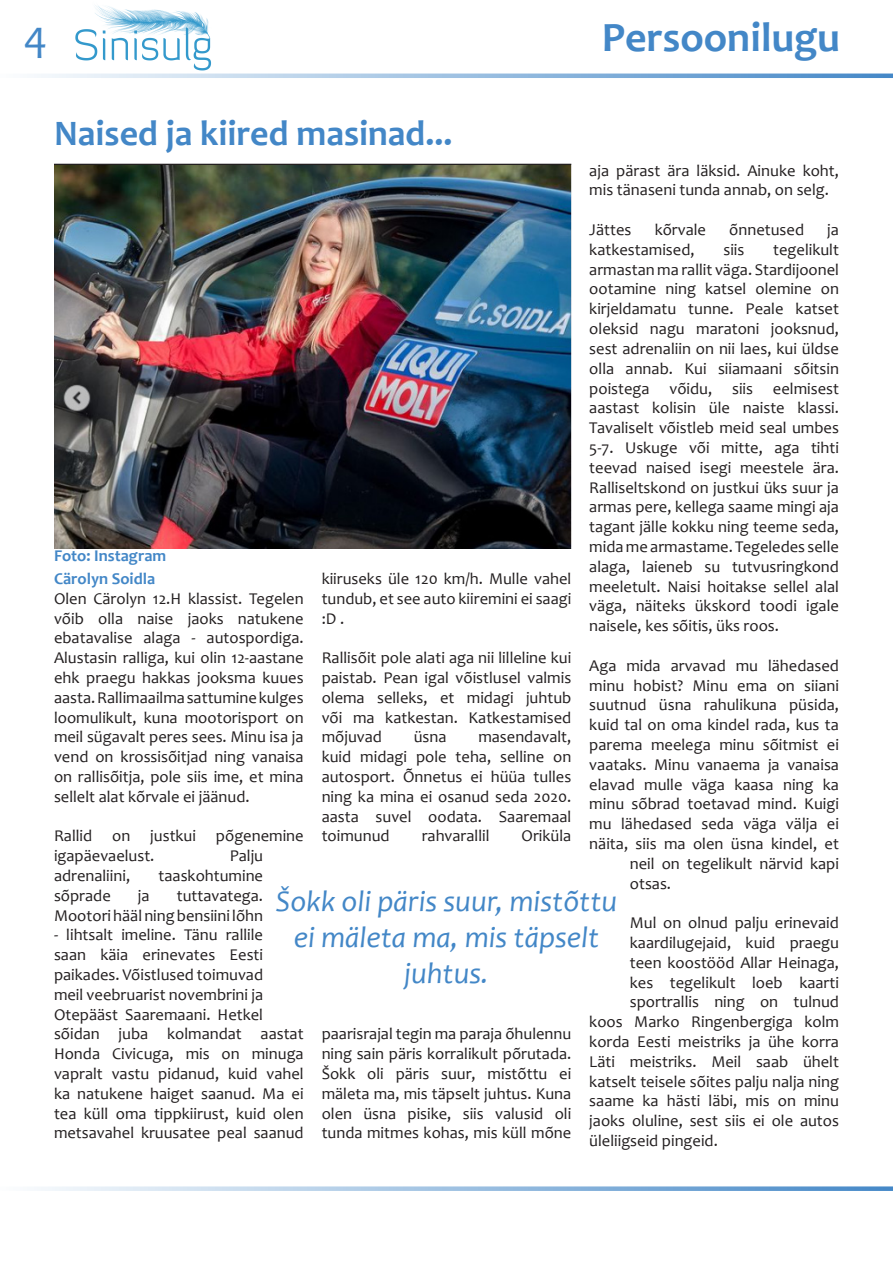
<style>
.page{position:relative;width:893px;height:1263px;background:#fff}
.page>*{position:absolute;margin:0;border:0;box-sizing:border-box;transform-origin:0 0}
.t1{font:45px "Candara";color:#4387c7}
.t2{font:700 42px "Candara";color:#4387c7}
.t3{font:700 36px "Candara";color:#4387c7}
.t4{font:italic 30px/36px "Candara";color:#4387c7;text-align:center}
.t5{font:16.5px/19.8px "Candara";color:#231f20;text-align:justify}
.t6{font:700 16.5px "Candara";color:#4387c7}
</style>
<div class="page">
<svg style="left:37px;top:74px;width:856px;height:4px"></svg>
<svg style="left:37px;top:1186px;width:856px;height:5px"></svg>
<img style="left:75px;top:5px;width:136px;height:65px">
<img style="left:54px;top:165px;width:517px;height:384px">
<h1 class="t1" style="left:24px;top:8px;width:25px">4</h1>
<p class="t2" style="left:602px;top:11px;width:240px">Persoonilugu</p>
<p class="t3" style="left:54px;top:111px;width:400px">Naised ja kiired masinad...</p>
<p class="t5" style="left:589px;top:160px;width:251px">aja pärast ära läksid. Ainuke koht, mis tänaseni tunda annab, on selg.</p>
<p class="t5" style="left:589px;top:220px;width:44px">Jättes</p>
<p class="t5" style="left:655px;top:220px;width:53px">kõrvale</p>
<p class="t5" style="left:729px;top:220px;width:76px">õnnetused</p>
<p class="t5" style="left:827px;top:220px;width:13px">ja</p>
<p class="t5" style="left:589px;top:239px;width:107px">katkestamised,</p>
<p class="t5" style="left:723px;top:239px;width:23px">siis</p>
<p class="t5" style="left:589px;top:239px;width:251px;text-indent:184px">tegelikult armastan ma rallit väga. Stardijoonel ootamine ning katsel olemine on kirjeldamatu tunne. Peale katset oleksid nagu maratoni jooksnud, sest adrenaliin on nii laes, kui üldse olla annab. Kui siiamaani sõitsin poistega võidu, siis eelmisest aastast kolisin üle naiste klassi.<br>Tavaliselt võistleb meid seal umbes 5-7. Uskuge või mitte, aga tihti teevad naised isegi meestele ära.<br>Ralliseltskond on justkui üks suur ja armas pere, kellega saame mingi aja tagant jälle kokku ning teeme seda, mida me armastame. Tegeledes selle alaga, laieneb su tutvusringkond meeletult. Naisi hoitakse sellel alal väga, näiteks ükskord toodi igale naisele, kes sõitis, üks roos.</p>
<p class="t5" style="left:589px;top:655px;width:251px">Aga mida arvavad mu lähedased</p>
<p class="t5" style="left:589px;top:675px;width:251px">minu hobist? Minu ema on siiani</p>
<p class="t5" style="left:589px;top:695px;width:251px">suutnud üsna rahulikuna püsida,</p>
<p class="t5" style="left:589px;top:715px;width:251px">kuid tal on oma kindel rada, kus ta</p>
<p class="t5" style="left:589px;top:734px;width:251px">parema meelega minu sõitmist ei</p>
<p class="t5" style="left:589px;top:754px;width:251px">vaataks. Minu vanaema ja vanaisa</p>
<p class="t5" style="left:589px;top:774px;width:251px">elavad mulle väga kaasa ning ka</p>
<p class="t5" style="left:589px;top:794px;width:251px">minu sõbrad toetavad mind. Kuigi</p>
<p class="t5" style="left:589px;top:814px;width:251px">mu lähedased seda väga välja ei</p>
<p class="t5" style="left:589px;top:833px;width:251px">näita, siis ma olen üsna kindel, et</p>
<p class="t5" style="left:630px;top:853px;width:211px">neil on tegelikult närvid kapi</p>
<p class="t5" style="left:630px;top:873px;width:43px">otsas.</p>
<p class="t5" style="left:630px;top:913px;width:211px">Mul on olnud palju erinevaid</p>
<p class="t5" style="left:630px;top:932px;width:211px">kaardilugejaid, kuid praegu</p>
<p class="t5" style="left:630px;top:952px;width:211px">teen koostööd Allar Heinaga,</p>
<p class="t5" style="left:630px;top:972px;width:211px">kes tegelikult loeb kaarti</p>
<p class="t5" style="left:630px;top:992px;width:211px">sportrallis ning on tulnud</p>
<p class="t5" style="left:589px;top:1012px;width:251px">koos Marko Ringenbergiga kolm</p>
<p class="t5" style="left:589px;top:1031px;width:251px">korda Eesti meistriks ja ühe korra</p>
<p class="t5" style="left:589px;top:1051px;width:251px">Läti meistriks. Meil saab ühelt</p>
<p class="t5" style="left:589px;top:1071px;width:251px">katselt teisele sõites palju nalja ning</p>
<p class="t5" style="left:589px;top:1091px;width:251px">saame ka hästi läbi, mis on minu</p>
<p class="t5" style="left:589px;top:1111px;width:251px">jaoks oluline, sest siis ei ole autos</p>
<p class="t5" style="left:589px;top:1130px;width:130px">üleliigseid pingeid.</p>
<p class="t6" style="left:54px;top:545px;width:114px">Foto: Instagram</p>
<p class="t5" style="left:322px;top:568px;width:251px">kiiruseks üle 120 km/h. Mulle vahel tundub, et see auto kiiremini ei saagi :D .</p>
<p class="t5" style="left:322px;top:648px;width:251px">Rallisõit pole alati aga nii lilleline kui paistab. Pean igal võistlusel valmis olema selleks, et midagi juhtub või ma katkestan. Katkestamised mõjuvad</p>
<p class="t6" style="left:54px;top:568px;width:103px">Cärolyn Soidla</p>
<p class="t5" style="left:54px;top:588px;width:251px">Olen Cärolyn 12.H klassist. Tegelen võib olla naise jaoks natukene ebatavalise alaga - autospordiga.<br>Alustasin ralliga, kui olin 12-aastane ehk praegu hakkas jooksma kuues aasta. Rallimaailma sattumine kulges loomulikult, kuna mootorisport on meil sügavalt peres sees. Minu isa ja vend on krossisõitjad ning vanaisa on rallisõitja, pole siis ime, et mina sellelt alat kõrvale ei jäänud.</p>
<p class="t5" style="left:54px;top:826px;width:251px">Rallid on justkui põgenemine igapäevaelust.</p>
<p class="t5" style="left:322px;top:727px;width:251px;text-indent:157px">masendavalt, kuid midagi pole teha, selline on autosport. Õnnetus ei hüüa tulles ning ka mina ei osanud seda 2020. aasta suvel oodata. Saaremaal toimunud</p>
<p class="t5" style="left:414px;top:727px;width:34px">üsna</p>
<p class="t5" style="left:422px;top:826px;width:69px">rahvarallil</p>
<p class="t5" style="left:522px;top:826px;width:51px">Oriküla</p>
<p class="t5" style="left:230px;top:846px;width:35px">Palju</p>
<p class="t5" style="left:54px;top:865px;width:78px">adrenaliini,</p>
<p class="t5" style="left:159px;top:865px;width:106px">taaskohtumine</p>
<p class="t5" style="left:54px;top:885px;width:58px">sõprade</p>
<p class="t5" style="left:138px;top:885px;width:13px">ja</p>
<p class="t4" style="left:276px;top:883px;width:343px">Šokk oli päris suur, mistõttu ei mäleta ma, mis täpselt juhtus.</p>
<p class="t5" style="left:54px;top:885px;width:211px;text-align:right">tuttavatega.<br>Mootori hääl ning bensiini lõhn</p>
<p class="t5" style="left:54px;top:925px;width:251px;text-align:left">- lihtsalt imeline. Tänu rallile<br>saan käia erinevates Eesti paikades. Võistlused toimuvad<br>meil veebruarist novembrini ja<br>Otepääst Saaremaani. Hetkel sõidan juba kolmandat aastat<br>Honda Civicuga, mis on minuga vapralt vastu pidanud, kuid vahel ka natukene haiget saanud. Ma ei tea küll oma tippkiirust, kuid olen metsavahel kruusatee peal saanud</p>
<p class="t5" style="left:322px;top:1024px;width:251px">paarisrajal tegin ma paraja õhulennu ning sain päris korralikult põrutada.<br>Šokk oli päris suur, mistõttu ei mäleta ma, mis täpselt juhtus. Kuna olen üsna pisike, siis valusid oli tunda mitmes kohas, mis küll mõne</p>
</div>
